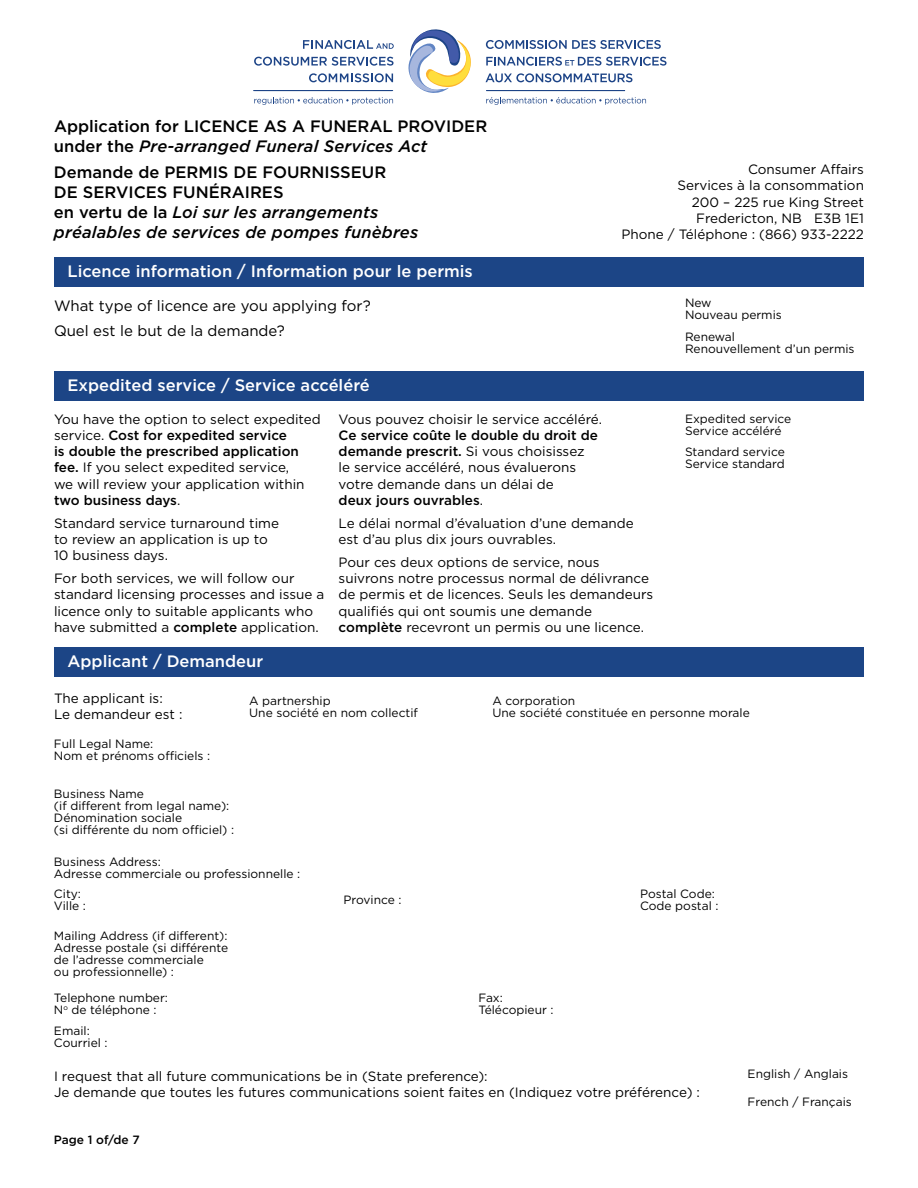
<style>
.page{position:relative;width:918px;height:1188px;background:#fff}
.page>*{position:absolute;margin:0;border:0;box-sizing:border-box;transform-origin:0 0}
.t1{font:500 16.5px/19.8px "Gotham";color:#000}
.t2{font:500 16.5px "Gotham";color:#fff}
.t3{font:15px/24.8px "Gotham";color:#000}
.Description{font:13.5px/16.2px "Gotham";color:#000}
.Address{font:13.5px "Gotham";color:#000}
.Field_label{font:12px/12px "Gotham";color:#000}
.t4{font:500 12px "Gotham";color:#000}
.s1{font-style:italic}
.s2{font-weight:500}
</style>
<div class="page">
<svg style="left:254px;top:97px;width:139px;height:8px"></svg>
<hr style="left:253px;top:90px;width:139px;height:1px;background:#1d4487">
<svg style="left:303px;top:40px;width:91px;height:9px"></svg>
<svg style="left:254px;top:57px;width:140px;height:9px"></svg>
<svg style="left:309px;top:73px;width:84px;height:9px"></svg>
<svg style="left:408px;top:29px;width:63px;height:64px"></svg>
<svg style="left:486px;top:97px;width:160px;height:8px"></svg>
<svg style="left:486px;top:40px;width:175px;height:9px"></svg>
<svg style="left:486px;top:57px;width:181px;height:9px"></svg>
<svg style="left:486px;top:73px;width:146px;height:9px"></svg>
<hr style="left:486px;top:90px;width:139px;height:1px;background:#1d4487">
<div style="left:54px;top:257px;width:810px;height:30px;background:#1c4586"></div>
<div style="left:54px;top:371px;width:810px;height:30px;background:#1c4586"></div>
<div style="left:54px;top:647px;width:810px;height:30px;background:#1c4586"></div>
<h1 class="t1" style="left:54px;top:116px;width:435px">Application for LICENCE AS A FUNERAL PROVIDER under the <span class="s1">Pre-arranged Funeral Services Act</span></h1>
<h1 class="t1" style="left:54px;top:162px;width:366px">Demande de PERMIS DE FOURNISSEUR<br>DE SERVICES FUNÉRAIRES<br>en vertu de la <span class="s1">Loi sur les arrangements préalables de services de pompes funèbres</span></h1>
<p class="Address" style="left:748px;top:161px;width:117px">Consumer Affairs</p>
<p class="Address" style="left:677px;top:177px;width:188px">Services à la consommation</p>
<p class="Address" style="left:692px;top:193px;width:174px">200 – 225 rue King Street</p>
<p class="Address" style="left:696px;top:209px;width:169px">Fredericton, NB E3B 1E1</p>
<p class="Address" style="left:622px;top:226px;width:244px">Phone / Téléphone : (866) 933-2222</p>
<h2 class="t2" style="left:68px;top:260px;width:407px">Licence information / Information pour le permis</h2>
<p class="t3" style="left:54px;top:293px;width:318px">What type of licence are you applying for?<br>Quel est le but de la demande?</p>
<p class="Field_label" style="left:685px;top:297px;width:98px">New<br>Nouveau permis</p>
<p class="Field_label" style="left:685px;top:331px;width:171px">Renewal<br>Renouvellement d’un permis</p>
<h2 class="t2" style="left:68px;top:374px;width:304px">Expedited service / Service accéléré</h2>
<p class="Description" style="left:54px;top:411px;width:268px">You have the option to select expedited service. <span class="s2">Cost for expedited service<br>is double the prescribed application fee.</span> If you select expedited service,<br>we will review your application within <span class="s2">two business days</span>.</p>
<p class="Description" style="left:54px;top:515px;width:227px">Standard service turnaround time to review an application is up to<br>10 business days.</p>
<p class="Description" style="left:54px;top:570px;width:272px">For both services, we will follow our standard licensing processes and issue a licence only to suitable applicants who have submitted a <span class="s2">complete</span> application.</p>
<p class="Description" style="left:339px;top:411px;width:265px">Vous pouvez choisir le service accéléré.<br><span class="s2">Ce service coûte le double du droit de demande prescrit.</span> Si vous choisissez<br>le service accéléré, nous évaluerons votre demande dans un délai de<br><span class="s2">deux jours ouvrables</span>.</p>
<p class="Description" style="left:339px;top:515px;width:297px">Le délai normal d’évaluation d’une demande est d’au plus dix jours ouvrables.</p>
<p class="Description" style="left:339px;top:554px;width:316px">Pour ces deux options de service, nous suivrons notre processus normal de délivrance de permis et de licences. Seuls les demandeurs qualifiés qui ont soumis une demande <span class="s2">complète</span> recevront un permis ou une licence.</p>
<p class="Field_label" style="left:685px;top:413px;width:108px">Expedited service<br>Service accéléré</p>
<p class="Field_label" style="left:685px;top:445px;width:101px">Standard service<br>Service standard</p>
<h2 class="t2" style="left:68px;top:650px;width:197px">Applicant / Demandeur</h2>
<p class="Description" style="left:54px;top:690px;width:130px">The applicant is:<br>Le demandeur est :</p>
<p class="Field_label" style="left:249px;top:694px;width:170px">A partnership<br>Une société en nom collectif</p>
<p class="Field_label" style="left:492px;top:694px;width:259px">A corporation<br>Une société constituée en personne morale</p>
<p class="Field_label" style="left:54px;top:737px;width:158px">Full Legal Name:<br>Nom et prénoms officiels :</p>
<p class="Field_label" style="left:54px;top:787px;width:182px">Business Name<br>(if different from legal name):<br>Dénomination sociale<br>(si différente du nom officiel) :</p>
<p class="Field_label" style="left:54px;top:856px;width:248px">Business Address:<br>Adresse commerciale ou professionnelle :</p>
<p class="Field_label" style="left:54px;top:887px;width:33px">City:<br>Ville :</p>
<p class="Field_label" style="left:343px;top:893px;width:60px">Province :</p>
<p class="Field_label" style="left:640px;top:887px;width:80px">Postal Code:<br>Code postal :</p>
<p class="Field_label" style="left:54px;top:930px;width:176px">Mailing Address (if different):<br>Adresse postale (si différente de l’adresse commerciale<br>ou professionnelle) :</p>
<p class="Field_label" style="left:54px;top:992px;width:116px">Telephone number:<br>N<sup>o</sup> de téléphone :</p>
<p class="Field_label" style="left:478px;top:992px;width:77px">Fax:<br>Télécopieur :</p>
<p class="Field_label" style="left:54px;top:1025px;width:55px">Email:<br>Courriel :</p>
<p class="Description" style="left:54px;top:1068px;width:648px">I request that all future communications be in (State preference):<br>Je demande que toutes les futures communications soient faites en (Indiquez votre préférence) :</p>
<p class="Field_label" style="left:748px;top:1067px;width:102px">English / Anglais</p>
<p class="Field_label" style="left:748px;top:1095px;width:106px">French / Français</p>
<p class="t4" style="left:54px;top:1132px;width:87px">Page 1 of/de 7</p>
</div>
